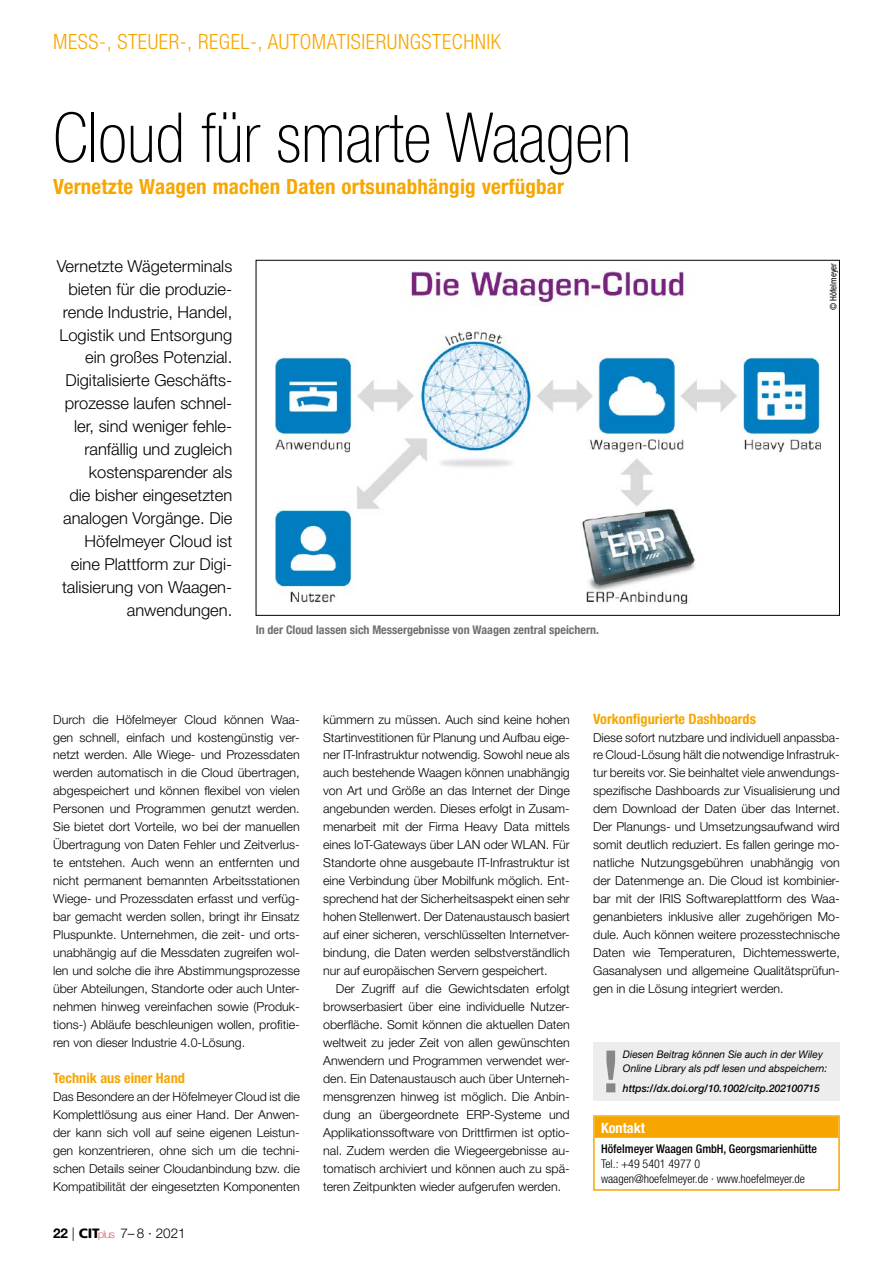
<style>
.page{position:relative;width:893px;height:1263px;background:#fff}
.page>*{position:absolute;margin:0;border:0;box-sizing:border-box;transform-origin:0 0}
.t1{font:100 condensed 69px "Helvetica Neue LT Std";color:#000}
.t2{font:700 condensed 21px "Helvetica Neue LT Std";letter-spacing:.01em;color:#f7a600}
.t3{font:300 condensed 21px "Helvetica Neue LT Std";letter-spacing:.025em;color:#f7a600}
.t4{font:300 16.5px/23px "Helvetica Neue LT Std";color:#000;text-align:right}
.t5{font:700 condensed 14.25px "Helvetica Neue LT Std";color:#f7a600}
.t6{font:700 condensed 14.25px "Helvetica Neue LT Std";color:#fff}
.t7{font:300 13.5px "Helvetica Neue LT Std";color:#000}
.t8{font:300 12.3px/18px "Helvetica Neue LT Std";color:#000;text-align:justify}
.t9{font:700 condensed 12px "Helvetica Neue LT Std";color:#706f6f}
.t10{font:300 condensed 12px/15px "Helvetica Neue LT Std";color:#000}
.t11{font:500 condensed 12px "Helvetica Neue LT Std";color:#000}
.t12{font:italic 10.5px/13.5px "Helvetica Neue LT Std";color:#000}
.t13{font:italic 500 10.5px "Helvetica Neue LT Std";color:#000}
.t14{font:condensed 9px "Helvetica Neue LT Std";color:#000}
.s1{font-weight:700}
.s2{font-family:"Frutiger LT Com";font-weight:900}
.s3{font-weight:100;font-size:10.65px;color:#ce1531}
</style>
<div class="page">
<div style="left:595px;top:1117px;width:243px;height:21px;background:#f7a600"></div>
<div style="left:593px;top:1115px;width:247px;height:76px;border:2px solid #f7a600"></div>
<div style="left:593px;top:1042px;width:247px;height:59px;background:#ededed"></div>
<svg style="left:606px;top:1050px;width:9px;height:42px"></svg>
<img style="left:275px;top:272px;width:545px;height:332px">
<h2 class="t3" style="left:53px;top:29px;width:449px">Mess-, Steuer-, Regel-, Automatisierungstechnik</h2>
<h1 class="t1" style="left:53px;top:99px;width:580px">Cloud für smarte Waagen</h1>
<h2 class="t2" style="left:53px;top:174px;width:513px">Vernetzte Waagen machen Daten ortsunabhängig verfügbar</h2>
<p class="t4" style="left:57px;top:254px;width:177px">Vernetzte Wägeterminals bieten für die produzie&shy;rende Industrie, Handel,<br>Logistik und Entsorgung ein großes Potenzial.<br>Digitalisierte Geschäfts&shy;prozesse laufen schnel&shy;ler, sind weniger fehle&shy;ranfällig und zugleich kostensparender als<br>die bisher eingesetzten analogen Vorgänge. Die<br>Höfelmeyer Cloud ist eine Plattform zur Digi&shy;talisierung von Waagen&shy;anwendungen.</p>
<p class="t9" style="left:256px;top:622px;width:345px">In der Cloud lassen sich Messergebnisse von Waagen zentral speichern.</p>
<p class="t14" style="left:828px;top:310px;width:49px;rotate:-90deg">© Höfelmeyer</p>
<p class="t8" style="left:53px;top:710px;width:248px">Durch die Höfelmeyer Cloud können Waa&shy;gen schnell, einfach und kostengünstig ver&shy;netzt werden. Alle Wiege- und Prozessdaten werden automatisch in die Cloud übertragen, abgespeichert und können flexibel von vielen Personen und Programmen genutzt werden.<br>Sie bietet dort Vorteile, wo bei der manuellen Übertragung von Daten Fehler und Zeitverlus&shy;te entstehen. Auch wenn an entfernten und nicht permanent bemannten Arbeitsstationen Wiege- und Prozessdaten erfasst und verfüg&shy;bar gemacht werden sollen, bringt ihr Einsatz Pluspunkte. Unternehmen, die zeit- und orts&shy;unabhängig auf die Messdaten zugreifen wol&shy;len und solche die ihre Abstimmungsprozesse über Abteilungen, Standorte oder auch Unter&shy;nehmen hinweg vereinfachen sowie (Produk&shy;tions-) Abläufe beschleunigen wollen, profitie&shy;ren von dieser Industrie 4.0-Lösung.</p>
<p class="t5" style="left:53px;top:1069px;width:133px">Technik aus einer Hand</p>
<p class="t8" style="left:53px;top:1087px;width:248px">Das Besondere an der Höfelmeyer Cloud ist die Komplettlösung aus einer Hand. Der Anwen&shy;der kann sich voll auf seine eigenen Leistun&shy;gen konzentrieren, ohne sich um die techni&shy;schen Details seiner Cloudanbindung bzw. die Kompatibilität der eingesetzten Komponenten</p>
<p class="t7" style="left:53px;top:1224px;width:134px"><span class="s1">22</span> | <span class="s2">CIT</span><span class="s3">plus</span> 7– 8 · 2021</p>
<p class="t8" style="left:323px;top:710px;width:248px">kümmern zu müssen. Auch sind keine hohen Startinvestitionen für Planung und Aufbau eige&shy;ner IT-Infrastruktur notwendig. Sowohl neue als auch bestehende Waagen können unabhängig von Art und Größe an das Internet der Dinge angebunden werden. Dieses erfolgt in Zusam&shy;menarbeit mit der Firma Heavy Data mittels eines IoT-Gateways über LAN oder WLAN. Für Standorte ohne ausgebaute IT-Infrastruktur ist eine Verbindung über Mobilfunk möglich. Ent&shy;sprechend hat der Sicherheitsaspekt einen sehr hohen Stellenwert. Der Datenaustausch basiert auf einer sicheren, verschlüsselten Internetver&shy;bindung, die Daten werden selbstverständlich nur auf europäischen Servern gespeichert.</p>
<p class="t8" style="left:323px;top:979px;width:248px;text-indent:13px">Der Zugriff auf die Gewichtsdaten erfolgt browserbasiert über eine individuelle Nutzer&shy;oberfläche. Somit können die aktuellen Daten weltweit zu jeder Zeit von allen gewünschten Anwendern und Programmen verwendet wer&shy;den. Ein Datenaustausch auch über Unterneh&shy;mensgrenzen hinweg ist möglich. Die Anbin&shy;dung an übergeordnete ERP-Systeme und Applikationssoftware von Drittfirmen ist optio&shy;nal. Zudem werden die Wiegeergebnisse au&shy;tomatisch archiviert und können auch zu spä&shy;teren Zeitpunkten wieder aufgerufen werden.</p>
<p class="t5" style="left:593px;top:710px;width:164px">Vorkonfigurierte Dashboards</p>
<p class="t8" style="left:593px;top:728px;width:248px">Diese sofort nutzbare und individuell anpassba&shy;re Cloud-Lösung hält die notwendige Infrastruk&shy;tur bereits vor. Sie beinhaltet viele anwendungs&shy;spezifische Dashboards zur Visualisierung und dem Download der Daten über das Internet.<br>Der Planungs- und Umsetzungsaufwand wird somit deutlich reduziert. Es fallen geringe mo&shy;natliche Nutzungsgebühren unabhängig von der Datenmenge an. Die Cloud ist kombinier&shy;bar mit der IRIS Softwareplattform des Waa&shy;genanbieters inklusive aller zugehörigen Mo&shy;dule. Auch können weitere prozesstechnische Daten wie Temperaturen, Dichtemesswerte, Gasanalysen und allgemeine Qualitätsprüfun&shy;gen in die Lösung integriert werden.</p>
<p class="t12" style="left:623px;top:1047px;width:206px">Diesen Beitrag können Sie auch in der Wiley<br>Online Library als pdf lesen und abspeichern:</p>
<p class="t13" style="left:623px;top:1082px;width:198px">https://dx.doi.org/10.1002/citp.202100715</p>
<p class="t6" style="left:601px;top:1119px;width:46px">Kontakt</p>
<p class="t11" style="left:601px;top:1141px;width:218px">Höfelmeyer Waagen GmbH, Georgsmarienhütte</p>
<p class="t10" style="left:601px;top:1156px;width:205px">Tel.: +49 5401 4977 0 waagen@hoefelmeyer.de · www.hoefelmeyer.de</p>
</div>
